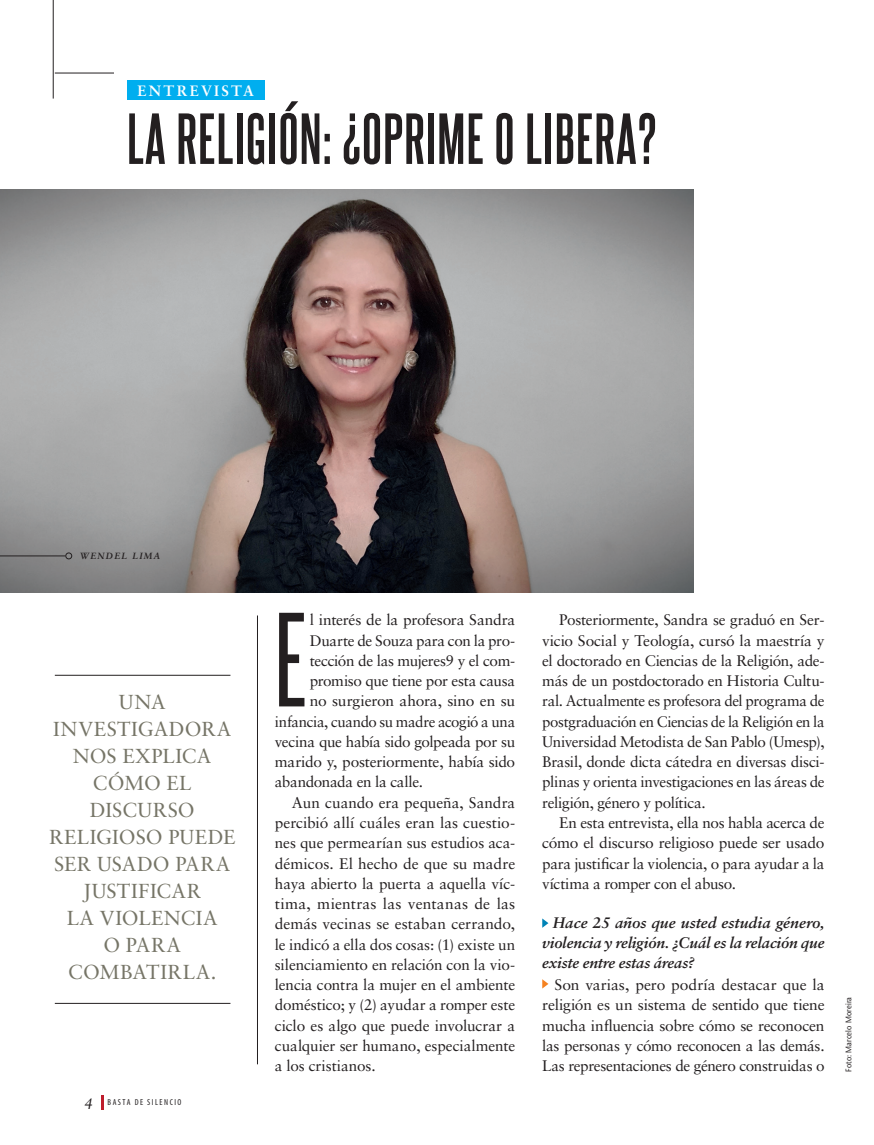
<style>
.page{position:relative;width:874px;height:1145px;background:#fff}
.page>*{position:absolute;margin:0;border:0;box-sizing:border-box;transform-origin:0 0}
.t1{font:113.7px "Steelfish Rg";color:#231f20}
.t2{font:700 61.35px "Steelfish Rg";letter-spacing:.02em;color:#231f20}
.t3{font:20.25px/27px "Sabon LT Std";letter-spacing:.015em;color:#767567;text-align:center}
.t4{font:15.3px/20.2px "Sabon LT Std";letter-spacing:-.01em;color:#231f20;text-align:justify}
.t5{font:italic 700 15.3px/20.2px "Sabon LT Std";letter-spacing:-.015em;color:#231f20;text-align:justify}
.t6{font:15.3px "Sabon LT Std";letter-spacing:.01em;color:#231f20}
.t7{font:700 15px "Sabon LT Std";letter-spacing:.15em;color:#fff}
.t8{font:italic 700 9px "Sabon LT Std";letter-spacing:.15em;color:#231f20}
.t9{font:condensed 8.7px "Myriad Pro";letter-spacing:.17em;color:#231f20}
.t10{font:500 8.25px "Stone Sans Std";letter-spacing:.02em;color:#231f20;scale:.9 1}
.s1{font-family:"Sabon LT Std";font-style:italic;font-stretch:normal;font-size:15px}
</style>
<div class="page">
<img style="left:0;top:190px;width:693px;height:402px">
<hr style="left:55px;top:73px;width:768px;height:1px;background:#231f20">
<hr style="left:53px;top:0;width:1px;height:99px;background:#231f20">
<div style="left:114px;top:68px;width:719px;height:116px;background:#fff"></div>
<svg style="left:542px;top:918px;width:6px;height:9px"></svg>
<svg style="left:542px;top:979px;width:6px;height:9px"></svg>
<hr style="left:55px;top:675px;width:175px;height:1px;background:#231f20">
<hr style="left:55px;top:1003px;width:175px;height:1px;background:#231f20">
<hr style="left:257px;top:615px;width:1px;height:449px;background:#231f20">
<hr style="left:0;top:555px;width:65px;height:1px;background:#231f20">
<div style="left:65px;top:552px;width:7px;height:7px;border:1px solid #231f20;border-radius:50%"></div>
<div style="left:127px;top:81px;width:137px;height:19px;background:#00aeef"></div>
<svg style="left:102px;top:1095px;width:2px;height:14px"></svg>
<p class="t7" style="left:137px;top:82px;width:118px">ENTREVISTA</p>
<h2 class="t2" style="left:127px;top:101px;width:530px">LA RELIGIÓN: ¿OPRIME O LIBERA?</h2>
<p class="t8" style="left:80px;top:550px;width:81px">WENDEL LIMA</p>
<h3 class="t3" style="left:49px;top:687px;width:188px">UNA<br>INVESTIGADORA<br>NOS EXPLICA<br>CÓMO EL<br>DISCURSO<br>RELIGIOSO PUEDE<br>SER USADO PARA<br>JUSTIFICAR<br>LA VIOLENCIA<br>O PARA<br>COMBATIRLA.</h3>
<p class="t9" style="left:84px;top:1096px;width:98px"><span class="s1">4</span> BASTA DE SILENCIO</p>
<h1 class="t1" style="left:275px;top:590px;width:33px">E</h1>
<p class="t4" style="left:309px;top:609px;width:207px">l interés de la profesora Sandra</p>
<p class="t4" style="left:309px;top:630px;width:207px">Duarte de Souza para con la pro-</p>
<p class="t4" style="left:309px;top:650px;width:207px">tección de las mujeres9 y el com-</p>
<p class="t4" style="left:309px;top:670px;width:207px">promiso que tiene por esta causa</p>
<p class="t4" style="left:309px;top:690px;width:207px">no surgieron ahora, sino en su</p>
<p class="t4" style="left:275px;top:711px;width:242px">infancia, cuando su madre acogió a una</p>
<p class="t4" style="left:275px;top:731px;width:242px">vecina que había sido golpeada por su</p>
<p class="t4" style="left:275px;top:751px;width:242px">marido y, posteriormente, había sido</p>
<p class="t4" style="left:275px;top:771px;width:150px">abandonada en la calle.</p>
<p class="t4" style="left:292px;top:792px;width:225px">Aun cuando era pequeña, Sandra</p>
<p class="t4" style="left:275px;top:812px;width:242px">percibió allí cuáles eran las cuestio-</p>
<p class="t4" style="left:275px;top:832px;width:242px">nes que permearían sus estudios aca-</p>
<p class="t4" style="left:275px;top:852px;width:242px">démicos. El hecho de que su madre</p>
<p class="t4" style="left:275px;top:873px;width:242px">haya abierto la puerta a aquella víc-</p>
<p class="t6" style="left:275px;top:894px;width:242px">tima, mientras las ventanas de las</p>
<p class="t4" style="left:275px;top:913px;width:242px">demás vecinas se estaban cerrando,</p>
<p class="t4" style="left:275px;top:933px;width:242px">le indicó a ella dos cosas: (1) existe un</p>
<p class="t4" style="left:275px;top:954px;width:242px">silenciamiento en relación con la vio-</p>
<p class="t4" style="left:275px;top:974px;width:242px">lencia contra la mujer en el ambiente</p>
<p class="t4" style="left:275px;top:994px;width:242px">doméstico; y (2) ayudar a romper este</p>
<p class="t4" style="left:275px;top:1014px;width:242px">ciclo es algo que puede involucrar a</p>
<p class="t4" style="left:275px;top:1035px;width:242px">cualquier ser humano, especialmente</p>
<p class="t4" style="left:275px;top:1055px;width:102px">a los cristianos.</p>
<p class="t4" style="left:542px;top:609px;width:284px;text-indent:17px">Posteriormente, Sandra se graduó en Ser&shy;vicio Social y Teología, cursó la maestría y el doctorado en Ciencias de la Religión, ade&shy;más de un postdoctorado en Historia Cultu&shy;ral. Actualmente es profesora del programa de postgraduación en Ciencias de la Religión en la Universidad Metodista de San Pablo (Umesp), Brasil, donde dicta cátedra en diversas disci&shy;plinas y orienta investigaciones en las áreas de religión, género y política.</p>
<p class="t4" style="left:542px;top:812px;width:284px;text-indent:17px">En esta entrevista, ella nos habla acerca de cómo el discurso religioso puede ser usado para justificar la violencia, o para ayudar a la víctima a romper con el abuso.</p>
<p class="t5" style="left:542px;top:912px;width:284px;text-indent:11px">Hace 25 años que usted estudia género, violencia y religión. ¿Cuál es la relación que existe entre estas áreas?</p>
<p class="t4" style="left:542px;top:974px;width:284px;text-indent:12px">Son varias, pero podría destacar que la religión es un sistema de sentido que tiene mucha influencia sobre cómo se reconocen las personas y cómo reconocen a las demás.<br>Las representaciones de género construidas o</p>
<p class="t10" style="left:843px;top:1072px;width:85px;rotate:-90deg">Foto: Marcelo Moreira</p>
</div>
